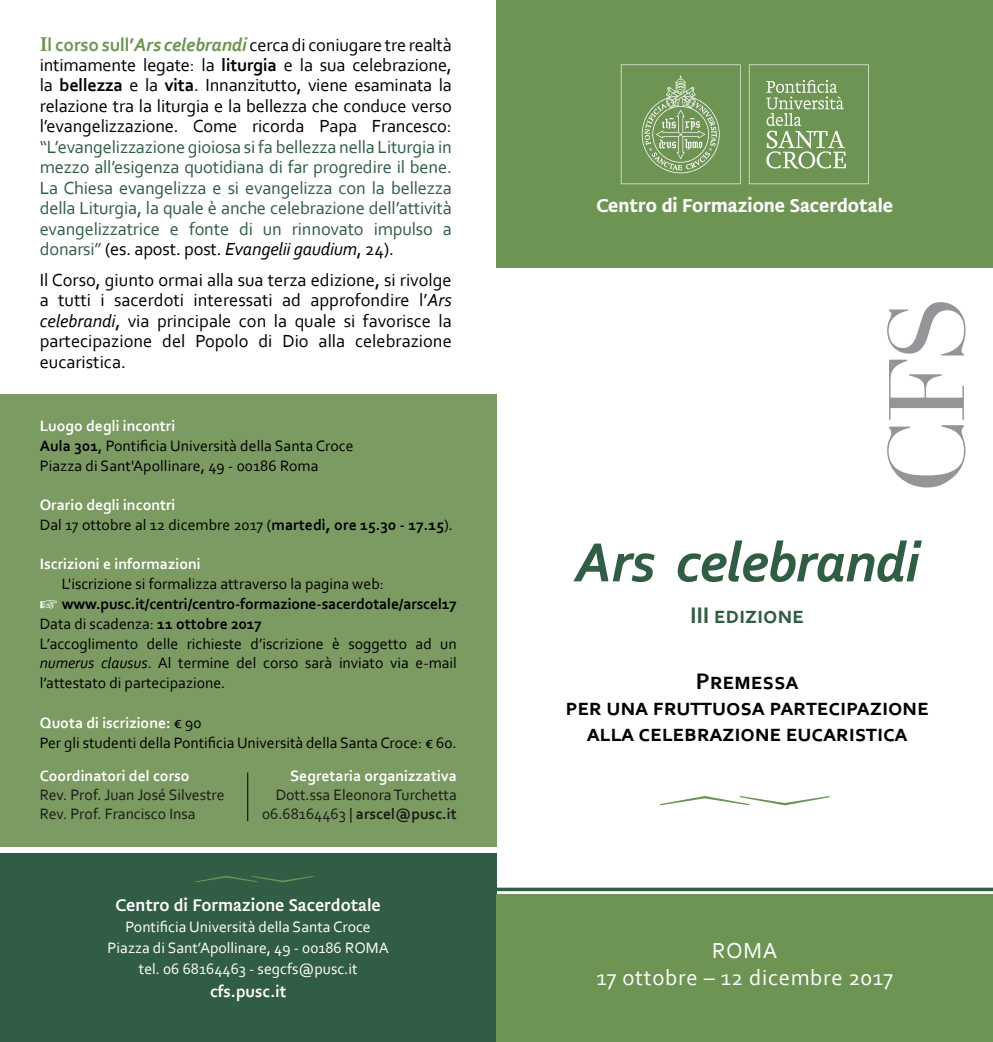
<style>
.page{position:relative;width:993px;height:1042px;background:#fff}
.page>*{position:absolute;margin:0;border:0;box-sizing:border-box;transform-origin:0 0}
.t1{font:105px "Didot LT";color:#939598}
.t2{font:italic 700 57.75px "Corbel";letter-spacing:-.02em;color:#325d45}
.t3{font:700 23.62px/26.2px "Corbel";letter-spacing:-.01em;color:#000;text-align:center}
.t4{font:700 23.62px "Corbel";letter-spacing:-.01em;color:#325d45}
.t5{font:22.75px/27.3px "Corbel";letter-spacing:.03em;color:#fff;text-align:center}
.t6{font:500 19.25px "Brioni Sanst Std";color:#fff}
.t7{font:18.38px/20.5px "Corbel";letter-spacing:-.01em;color:#000;text-align:justify}
.t8{font:18.38px/20.5px "Corbel";letter-spacing:-.01em;color:#325d45;text-align:justify}
.t9{font:17.5px "Brioni Sanst Std";color:#fff}
.t10{font:700 17.5px "Corbel";color:#fff}
.t11{font:15.75px/19.8px "Corbel";color:#000}
.t12{font:15.75px/21px "Corbel";color:#fff;text-align:center}
.t13{font:15.75px/18.9px "Corbel";color:#1a1a18}
.t14{font:700 15.75px "Corbel";color:#fff}
.s1{font-family:"Minion Pro";font-weight:700;font-size:21px;color:#6e9454}
.s2{font-weight:700;font-size:19.25px;color:#6e9454}
.s3{font-weight:700;font-style:italic;font-size:19.25px;color:#6e9454}
.s4{font-weight:700}
.s5{color:#000}
.s6{font-style:italic;color:#000}
.s7{font-style:italic}
.s8{font-weight:700;color:#fff}
.s9{color:#fff}
</style>
<div class="page">
<div style="left:0;top:394px;width:496px;height:453px;background:#7c9b62"></div>
<div style="left:496px;top:0;width:496px;height:268px;background:#6e9454"></div>
<svg style="left:620px;top:64px;width:120px;height:120px"></svg>
<svg style="left:748px;top:64px;width:120px;height:120px"></svg>
<div style="left:0;top:853px;width:496px;height:189px;background:#325d45"></div>
<div style="left:496px;top:894px;width:496px;height:148px;background:#6e9454"></div>
<svg style="left:659px;top:796px;width:170px;height:9px"></svg>
<svg style="left:195px;top:876px;width:119px;height:6px"></svg>
<svg style="left:496px;top:887px;width:496px;height:4px;background:#537763"></svg>
<hr style="left:247px;top:772px;width:1px;height:49px;background:#000">
<p class="t7" style="left:40px;top:34px;width:413px"><span class="s1">I</span><span class="s2">l corsosull’</span><span class="s3">Ars celebrandi</span> cerca di coniugare tre realtà intimamente legate: la <span class="s4">liturgia</span> e la sua celebrazione, la <span class="s4">bellezza</span> e la <span class="s4">vita</span>. Innanzitutto, viene esaminata la relazione tra la liturgia e la bellezza che conduce verso l’evangelizzazione. Come ricorda Papa Francesco:</p>
<p class="t8" style="left:40px;top:136px;width:413px">“L’evangelizzazione gioiosa si fa bellezza nella Liturgia in mezzo all’esigenza quotidiana di far progredire il bene.<br>La Chiesa evangelizza e si evangelizza con la bellezza della Liturgia, la quale è anche celebrazione dell’attività evangelizzatrice e fonte di un rinnovato impulso a donarsi” <span class="s5">(es. apost. post.</span> <span class="s6">Evangelii gaudium</span><span class="s5">, 24).</span></p>
<p class="t7" style="left:40px;top:269px;width:413px">Il Corso, giunto ormai alla sua terza edizione, si rivolge a tutti i sacerdoti interessati ad approfondire l’<span class="s7">Ars celebrandi</span>, via principale con la quale si favorisce la partecipazione del Popolo di Dio alla celebrazione eucaristica.</p>
<p class="t11" style="left:40px;top:415px;width:315px"><span class="s8">Luogo degli incontri<br></span><span class="s4">Aula 301</span>, Pontificia Università della Santa Croce<br>Piazza di Sant'Apollinare, 49 - 00186 Roma</p>
<p class="t11" style="left:40px;top:495px;width:415px"><span class="s8">Orario degli incontri<br></span>Dal 17 ottobre al 12 dicembre 2017 (<span class="s4">martedì, ore 15.30 - 17.15</span>).</p>
<p class="t14" style="left:40px;top:554px;width:162px">Iscrizioni e informazioni</p>
<p class="t11" style="left:40px;top:574px;width:418px;text-indent:22px">L'iscrizione si formalizza attraverso la pagina web:<br><span class="s9">☞</span> <span class="s4">www.pusc.it/centri/centro-formazione-sacerdotale/arscel17<br></span>Data di scadenza: <span class="s4">11 ottobre 2017<br></span>L’accoglimento delle richieste d’iscrizione è soggetto ad un <span class="s7">numerus clausus</span>. Al termine del corso sarà inviato via e-mail l’attestato di partecipazione.</p>
<p class="t11" style="left:40px;top:712px;width:418px"><span class="s8">Quota di iscrizione:</span> € 90<br>Per gli studenti della Pontificia Università della Santa Croce: € 60.</p>
<p class="t14" style="left:40px;top:766px;width:151px">Coordinatori del corso</p>
<p class="t13" style="left:40px;top:785px;width:186px">Rev. Prof. Juan José Silvestre<br>Rev. Prof. Francisco Insa</p>
<p class="t14" style="left:290px;top:766px;width:168px">Segretaria organizzativa</p>
<p class="t13" style="left:262px;top:785px;width:196px;text-align:right">Dott.ssa Eleonora Turchetta<br>06.68164463 | <span class="s4">arscel@pusc.it</span></p>
<p class="t9" style="left:116px;top:893px;width:267px">Centro di Formazione Sacerdotale</p>
<p class="t12" style="left:108px;top:916px;width:282px">Pontificia Università della Santa Croce<br>Piazza di Sant’Apollinare, 49 - 00186 ROMA tel. 06 68164463 - segcfs@pusc.it</p>
<p class="t10" style="left:210px;top:980px;width:78px">cfs.pusc.it</p>
<p class="t6" style="left:596px;top:191px;width:298px">Centro di Formazione Sacerdotale</p>
<h1 class="t1" style="left:864px;top:495px;width:204px;rotate:-90deg">CFS</h1>
<h2 class="t2" style="left:575px;top:526px;width:345px">Ars celebrandi</h2>
<h3 class="t4" style="left:690px;top:600px;width:115px">III edizione</h3>
<h3 class="t3" style="left:565px;top:667px;width:365px">Premessa<br>per una fruttuosa partecipazione alla celebrazione eucaristica</h3>
<h3 class="t5" style="left:596px;top:936px;width:298px">ROMA<br>17 ottobre – 12 dicembre 2017</h3>
</div>
